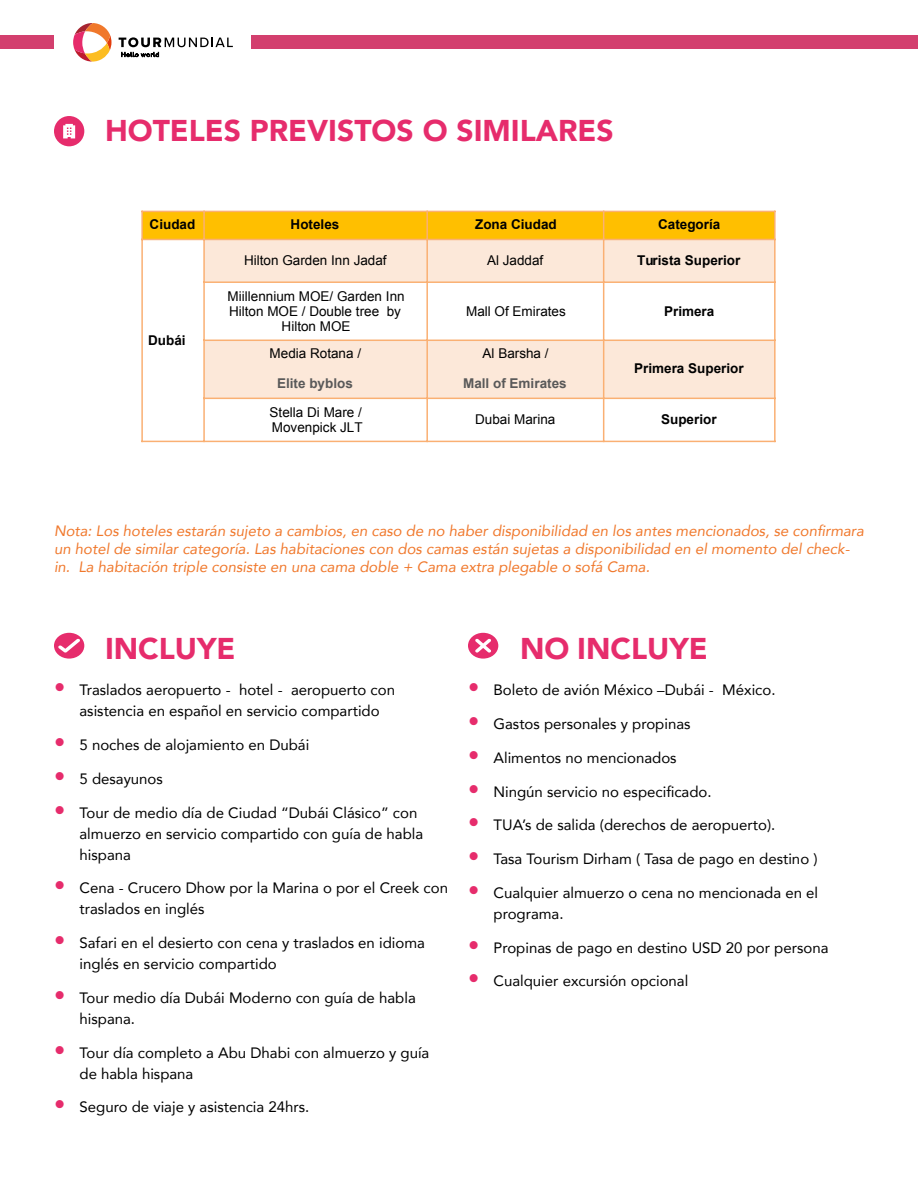
<style>
.page{position:relative;width:918px;height:1188px;background:#fff}
.page>*{position:absolute;margin:0;border:0;box-sizing:border-box;transform-origin:0 0}
.t1{font:900 30px "Avenir";color:#e62c6c}
.t2{font:15px/21px "Avenir";color:#000}
.t3{font:italic 15px/18px "Avenir";color:#f0782c}
.t4{font:13.5px/15px "Arial";color:#000;text-align:center}
.t5{font:700 13.5px "Arial";color:#000}
.t6{font:700 13.5px "Arial";color:#595959}
.s1{font-weight:800;font-size:22.5px;color:#e62c6c}
</style>
<div class="page">
<div style="left:251px;top:35px;width:667px;height:13px;background:#d33f6e"></div>
<div style="left:0;top:35px;width:54px;height:13px;background:#d33f6e"></div>
<div style="left:54px;top:116px;width:30px;height:30px;background:#e62c6c;border-radius:50%"></div>
<svg style="left:63px;top:124px;width:12px;height:14px"></svg>
<div style="left:54px;top:633px;width:30px;height:26px;background:#e62c6c;border-radius:50%"></div>
<svg style="left:58px;top:639px;width:22px;height:14px"></svg>
<div style="left:468px;top:633px;width:30px;height:26px;background:#e62c6c;border-radius:50%"></div>
<svg style="left:475px;top:639px;width:16px;height:14px"></svg>
<div style="left:142px;top:211px;width:62px;height:28px;background:#ffbf00"></div>
<div style="left:204px;top:211px;width:223px;height:28px;background:#ffbf00"></div>
<div style="left:427px;top:211px;width:177px;height:28px;background:#ffbf00"></div>
<div style="left:604px;top:211px;width:171px;height:28px;background:#ffbf00"></div>
<div style="left:204px;top:239px;width:223px;height:43px;background:#fce8d9"></div>
<div style="left:427px;top:239px;width:177px;height:43px;background:#fce8d9"></div>
<div style="left:604px;top:239px;width:171px;height:43px;background:#fce8d9"></div>
<div style="left:204px;top:340px;width:223px;height:58px;background:#fce8d9"></div>
<div style="left:427px;top:340px;width:177px;height:58px;background:#fce8d9"></div>
<div style="left:604px;top:340px;width:171px;height:58px;background:#fce8d9"></div>
<hr style="left:203px;top:211px;width:2px;height:231px;background:#fab073">
<hr style="left:426px;top:211px;width:2px;height:231px;background:#fab073">
<hr style="left:603px;top:211px;width:1px;height:231px;background:#fab073">
<hr style="left:141px;top:239px;width:635px;height:1px;background:#fab073">
<hr style="left:203px;top:281px;width:573px;height:2px;background:#fab073">
<hr style="left:203px;top:340px;width:573px;height:1px;background:#fab073">
<hr style="left:203px;top:398px;width:573px;height:1px;background:#fab073">
<hr style="left:141px;top:211px;width:2px;height:231px;background:#fab073">
<hr style="left:774px;top:211px;width:2px;height:231px;background:#fab073">
<hr style="left:141px;top:211px;width:635px;height:1px;background:#fab073">
<hr style="left:141px;top:441px;width:635px;height:1px;background:#fab073">
<svg style="left:73px;top:23px;width:38px;height:39px"></svg>
<svg style="left:119px;top:37px;width:114px;height:20px"></svg>
<h1 class="t1" style="left:105px;top:105px;width:510px">HOTELES PREVISTOS O SIMILARES</h1>
<p class="t5" style="left:150px;top:216px;width:47px">Ciudad</p>
<p class="t5" style="left:291px;top:216px;width:50px">Hoteles</p>
<p class="t5" style="left:475px;top:216px;width:83px">Zona Ciudad</p>
<p class="t5" style="left:658px;top:216px;width:64px">Categoría</p>
<p class="t5" style="left:148px;top:331px;width:39px">Dubái</p>
<p class="t4" style="left:244px;top:253px;width:144px">Hilton Garden Inn Jadaf</p>
<p class="t4" style="left:487px;top:253px;width:58px">Al Jaddaf</p>
<p class="t5" style="left:637px;top:252px;width:105px">Turista Superior</p>
<p class="t4" style="left:228px;top:289px;width:179px">Miillennium MOE/ Garden Inn<br>Hilton MOE / Double tree by<br>Hilton MOE</p>
<p class="t4" style="left:466px;top:304px;width:101px">Mall Of Emirates</p>
<p class="t5" style="left:664px;top:303px;width:52px">Primera</p>
<p class="t4" style="left:270px;top:346px;width:93px">Media Rotana /</p>
<p class="t6" style="left:277px;top:375px;width:77px">Elite byblos</p>
<p class="t4" style="left:483px;top:346px;width:68px">Al Barsha /</p>
<p class="t6" style="left:463px;top:375px;width:105px">Mall of Emirates</p>
<p class="t5" style="left:634px;top:360px;width:111px">Primera Superior</p>
<p class="t4" style="left:270px;top:405px;width:95px;text-align:left">Stella Di Mare /<br>Movenpick JLT</p>
<p class="t4" style="left:475px;top:412px;width:82px">Dubai Marina</p>
<p class="t5" style="left:661px;top:411px;width:57px">Superior</p>
<p class="t3" style="left:54px;top:522px;width:812px">Nota: Los hoteles estarán sujeto a cambios, en caso de no haber disponibilidad en los antes mencionados, se confirmara un hotel de similar categoría. Las habitaciones con dos camas están sujetas a disponibilidad en el momento del check&shy;in. La habitación triple consiste en una cama doble + Cama extra plegable o sofá Cama.</p>
<h1 class="t1" style="left:105px;top:623px;width:132px">INCLUYE</h1>
<h1 class="t1" style="left:520px;top:623px;width:189px">NO INCLUYE</h1>
<p class="t2" style="left:80px;top:679px;width:317px;text-indent:-26px"><span class="s1">•</span> Traslados aeropuerto - hotel - aeropuerto con asistencia en español en servicio compartido</p>
<p class="t2" style="left:54px;top:734px;width:257px"><span class="s1">•</span> 5 noches de alojamiento en Dubái</p>
<p class="t2" style="left:54px;top:768px;width:110px"><span class="s1">•</span> 5 desayunos</p>
<p class="t2" style="left:80px;top:802px;width:345px;text-indent:-26px"><span class="s1">•</span> Tour de medio día de Ciudad “Dubái Clásico” con almuerzo en servicio compartido con guía de habla hispana</p>
<p class="t2" style="left:80px;top:877px;width:370px;text-indent:-26px"><span class="s1">•</span> Cena - Crucero Dhow por la Marina o por el Creek con traslados en inglés</p>
<p class="t2" style="left:80px;top:932px;width:347px;text-indent:-26px"><span class="s1">•</span> Safari en el desierto con cena y traslados en idioma inglés en servicio compartido</p>
<p class="t2" style="left:80px;top:987px;width:338px;text-indent:-26px"><span class="s1">•</span> Tour medio día Dubái Moderno con guía de habla hispana.</p>
<p class="t2" style="left:80px;top:1042px;width:351px;text-indent:-26px"><span class="s1">•</span> Tour día completo a Abu Dhabi con almuerzo y guía de habla hispana</p>
<p class="t2" style="left:54px;top:1096px;width:257px"><span class="s1">•</span> Seguro de viaje y asistencia 24hrs.</p>
<p class="t2" style="left:468px;top:679px;width:309px"><span class="s1">•</span> Boleto de avión México –Dubái - México.</p>
<p class="t2" style="left:468px;top:713px;width:224px"><span class="s1">•</span> Gastos personales y propinas</p>
<p class="t2" style="left:468px;top:747px;width:210px"><span class="s1">•</span> Alimentos no mencionados</p>
<p class="t2" style="left:468px;top:781px;width:245px"><span class="s1">•</span> Ningún servicio no especificado.</p>
<p class="t2" style="left:468px;top:814px;width:309px"><span class="s1">•</span> TUA’s de salida (derechos de aeropuerto).</p>
<p class="t2" style="left:468px;top:848px;width:351px"><span class="s1">•</span> Tasa Tourism Dirham ( Tasa de pago en destino )</p>
<p class="t2" style="left:494px;top:882px;width:326px;text-indent:-26px"><span class="s1">•</span> Cualquier almuerzo o cena no mencionada en el programa.</p>
<p class="t2" style="left:468px;top:937px;width:362px"><span class="s1">•</span> Propinas de pago en destino USD 20 por persona</p>
<p class="t2" style="left:468px;top:970px;width:222px"><span class="s1">•</span> Cualquier excursión opcional</p>
</div>
